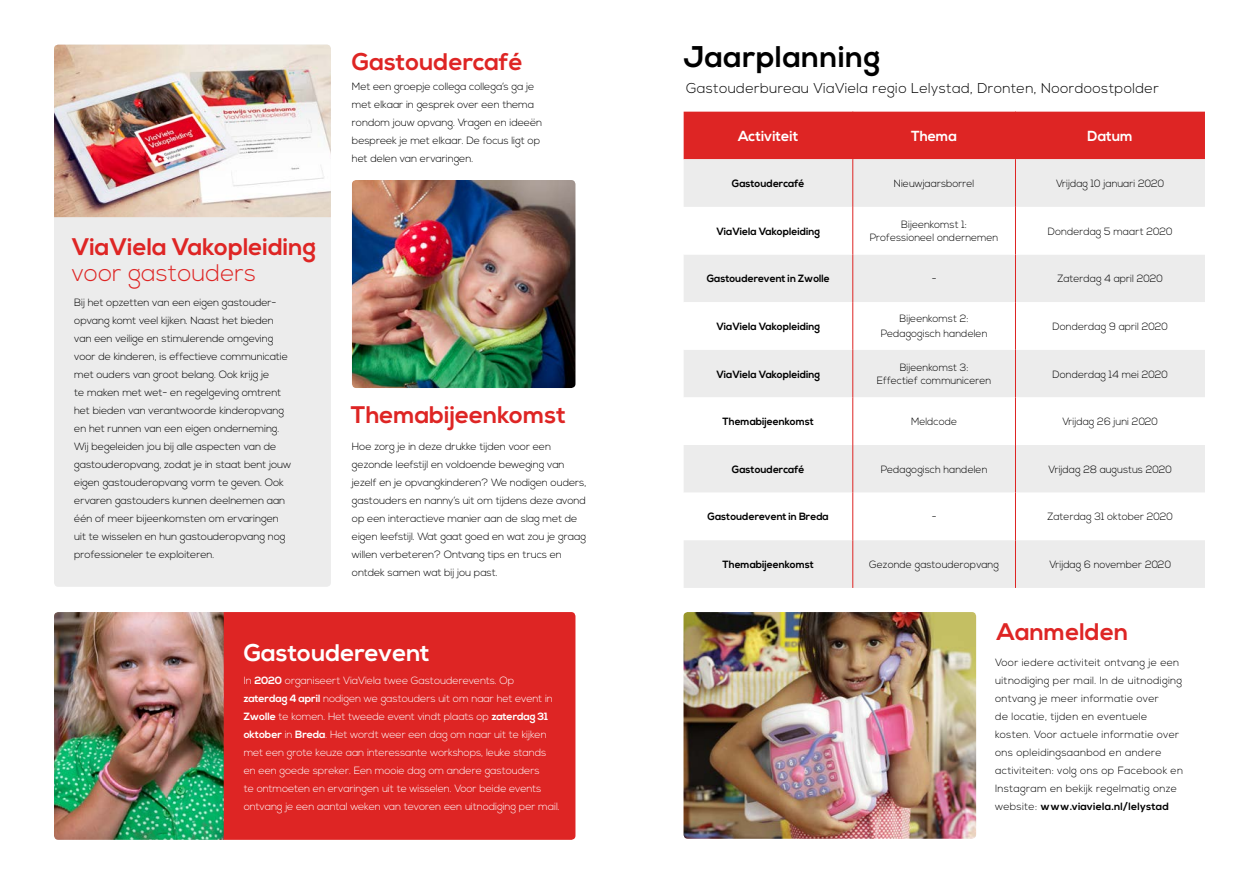
<style>
.page{position:relative;width:1259px;height:893px;background:#fff}
.page>*{position:absolute;margin:0;border:0;box-sizing:border-box;transform-origin:0 0}
.t1{font:700 29.85px "Nexa";letter-spacing:.02em;color:#000}
.t2{font:700 24px "Nexa";color:#de2524}
.t3{font:700 24px "Nexa";color:#fff}
.t4{font:300 24px "Nexa";color:#de2524}
.t5{font:700 14.55px "Nexa";color:#fff}
.t6{font:300 14.25px "Nexa";letter-spacing:.02em;color:#000}
.t7{font:300 10.5px/18px "Nexa";letter-spacing:-.01em;color:#000}
.t8{font:300 10.5px/18px "Nexa";letter-spacing:-.01em;color:#fff}
.t9{font:300 10.5px/18px "Nexa";letter-spacing:.02em;color:#000}
.t10{font:700 10.5px "Nexa";color:#000}
.s1{font-weight:700}
</style>
<div class="page">
<div style="left:54px;top:45px;width:277px;height:542px;background:#ececec;border-radius:4px"></div>
<div style="left:216px;top:612px;width:359px;height:228px;background:#de2524;border-radius:4px"></div>
<img style="left:352px;top:180px;width:223px;height:208px">
<img style="left:54px;top:45px;width:277px;height:172px">
<img style="left:683px;top:612px;width:293px;height:227px">
<img style="left:54px;top:612px;width:170px;height:228px">
<div style="left:683px;top:112px;width:522px;height:47px;background:#de2524"></div>
<div style="left:683px;top:159px;width:522px;height:48px;background:#ececec"></div>
<svg style="left:684px;top:207px;width:521px;height:333px"></svg>
<div style="left:684px;top:540px;width:521px;height:48px;background:#ececec"></div>
<hr style="left:852px;top:112px;width:1px;height:47px;background:#de2524">
<hr style="left:1015px;top:112px;width:1px;height:47px;background:#de2524">
<hr style="left:852px;top:159px;width:1px;height:48px;background:#de2524">
<hr style="left:1015px;top:159px;width:1px;height:48px;background:#de2524">
<hr style="left:852px;top:207px;width:1px;height:48px;background:#de2524">
<hr style="left:1015px;top:207px;width:1px;height:48px;background:#de2524">
<hr style="left:852px;top:255px;width:1px;height:47px;background:#de2524">
<hr style="left:1015px;top:255px;width:1px;height:47px;background:#de2524">
<hr style="left:852px;top:302px;width:1px;height:48px;background:#de2524">
<hr style="left:1015px;top:302px;width:1px;height:48px;background:#de2524">
<hr style="left:852px;top:350px;width:1px;height:47px;background:#de2524">
<hr style="left:1015px;top:350px;width:1px;height:47px;background:#de2524">
<hr style="left:852px;top:397px;width:1px;height:48px;background:#de2524">
<hr style="left:1015px;top:397px;width:1px;height:48px;background:#de2524">
<hr style="left:852px;top:445px;width:1px;height:48px;background:#de2524">
<hr style="left:1015px;top:445px;width:1px;height:48px;background:#de2524">
<hr style="left:852px;top:493px;width:1px;height:47px;background:#de2524">
<hr style="left:1015px;top:493px;width:1px;height:47px;background:#de2524">
<hr style="left:852px;top:540px;width:1px;height:48px;background:#de2524">
<hr style="left:1015px;top:540px;width:1px;height:48px;background:#de2524">
<h2 class="t2" style="left:72px;top:233px;width:246px">ViaViela Vakopleiding</h2>
<h2 class="t4" style="left:72px;top:258px;width:186px">voor gastouders</h2>
<p class="t7" style="left:74px;top:294px;width:218px">Bij het opzetten van een eigen gastouder&shy;opvang komt veel kijken. Naast het bieden van een veilige en stimulerende omgeving voor de kinderen, is effectieve communicatie met ouders van groot belang. Ook krijg je<br>te maken met wet- en regelgeving omtrent het bieden van verantwoorde kinderopvang en het runnen van een eigen onderneming.<br>Wij begeleiden jou bij alle aspecten van de gastouderopvang, zodat je in staat bent jouw eigen gastouderopvang vorm te geven. Ook ervaren gastouders kunnen deelnemen aan één of meer bijeenkomsten om ervaringen uit te wisselen en hun gastouderopvang nog professioneler te exploiteren.</p>
<h2 class="t2" style="left:352px;top:48px;width:172px">Gastoudercafé</h2>
<p class="t7" style="left:352px;top:78px;width:192px">Met een groepje collega collega’s ga je met elkaar in gesprek over een thema rondom jouw opvang. Vragen en ideeën bespreek je met elkaar. De focus ligt op het delen van ervaringen.</p>
<h2 class="t2" style="left:351px;top:401px;width:216px">Themabijeenkomst</h2>
<p class="t7" style="left:352px;top:438px;width:236px">Hoe zorg je in deze drukke tijden voor een gezonde leefstijl en voldoende beweging van jezelf en je opvangkinderen? We nodigen ouders, gastouders en nanny’s uit om tijdens deze avond op een interactieve manier aan de slag met de eigen leefstijl. Wat gaat goed en wat zou je graag willen verbeteren? Ontvang tips en trucs en ontdek samen wat bij jou past.</p>
<h2 class="t3" style="left:244px;top:639px;width:187px">Gastouderevent</h2>
<p class="t8" style="left:244px;top:672px;width:318px">In <span class="s1">2020</span> organiseert ViaViela twee Gastouderevents. Op <span class="s1">zaterdag 4 april</span> nodigen we gastouders uit om naar het event in <span class="s1">Zwolle</span> te komen. Het tweede event vindt plaats op <span class="s1">zaterdag 31 oktober</span> in <span class="s1">Breda</span>. Het wordt weer een dag om naar uit te kijken met een grote keuze aan interessante workshops, leuke stands en een goede spreker. Een mooie dag om andere gastouders<br>te ontmoeten en ervaringen uit te wisselen. Voor beide events ontvang je een aantal weken van tevoren een uitnodiging per mail.</p>
<h1 class="t1" style="left:683px;top:40px;width:198px">Jaarplanning</h1>
<h3 class="t6" style="left:686px;top:80px;width:474px">Gastouderbureau ViaViela regio Lelystad, Dronten, Noordoostpolder</h3>
<h3 class="t5" style="left:738px;top:127px;width:62px">Activiteit</h3>
<h3 class="t5" style="left:911px;top:127px;width:48px">Thema</h3>
<h3 class="t5" style="left:1087px;top:127px;width:47px">Datum</h3>
<p class="t10" style="left:732px;top:177px;width:74px">Gastoudercafé</p>
<p class="t7" style="left:894px;top:175px;width:82px">Nieuwjaarsborrel</p>
<p class="t7" style="left:1056px;top:175px;width:110px">Vrijdag 10 januari 2020</p>
<p class="t10" style="left:716px;top:225px;width:105px">ViaViela Vakopleiding</p>
<p class="t7" style="left:870px;top:219px;width:130px;line-height:12.6px;text-align:center">Bijeenkomst 1:<br>Professioneel ondernemen</p>
<p class="t7" style="left:1048px;top:223px;width:126px">Donderdag 5 maart 2020</p>
<p class="t10" style="left:706px;top:273px;width:125px">Gastouderevent in Zwolle</p>
<p class="t7" style="left:931px;top:270px;width:6px">-</p>
<p class="t7" style="left:1057px;top:270px;width:107px">Zaterdag 4 april 2020</p>
<p class="t10" style="left:716px;top:320px;width:105px">ViaViela Vakopleiding</p>
<p class="t7" style="left:881px;top:312px;width:108px;line-height:14.9px;text-align:center">Bijeenkomst 2:<br>Pedagogisch handelen</p>
<p class="t7" style="left:1052px;top:318px;width:117px">Donderdag 9 april 2020</p>
<p class="t10" style="left:716px;top:368px;width:105px">ViaViela Vakopleiding</p>
<p class="t7" style="left:877px;top:362px;width:116px;line-height:12.6px;text-align:center">Bijeenkomst 3:<br>Effectief communiceren</p>
<p class="t7" style="left:1052px;top:365px;width:117px">Donderdag 14 mei 2020</p>
<p class="t10" style="left:722px;top:415px;width:93px">Themabijeenkomst</p>
<p class="t7" style="left:911px;top:413px;width:48px">Meldcode</p>
<p class="t7" style="left:1062px;top:413px;width:97px">Vrijdag 26 juni 2020</p>
<p class="t10" style="left:732px;top:463px;width:74px">Gastoudercafé</p>
<p class="t7" style="left:881px;top:461px;width:108px">Pedagogisch handelen</p>
<p class="t7" style="left:1048px;top:461px;width:125px">Vrijdag 28 augustus 2020</p>
<p class="t10" style="left:707px;top:511px;width:123px">Gastouderevent in Breda</p>
<p class="t7" style="left:931px;top:508px;width:6px">-</p>
<p class="t7" style="left:1047px;top:508px;width:127px">Zaterdag 31 oktober 2020</p>
<p class="t10" style="left:722px;top:558px;width:93px">Themabijeenkomst</p>
<p class="t7" style="left:869px;top:556px;width:131px">Gezonde gastouderopvang</p>
<p class="t7" style="left:1049px;top:556px;width:123px">Vrijdag 6 november 2020</p>
<h2 class="t2" style="left:997px;top:618px;width:133px">Aanmelden</h2>
<p class="t9" style="left:995px;top:654px;width:189px">Voor iedere activiteit ontvang je een uitnodiging per mail. In de uitnodiging ontvang je meer informatie over<br>de locatie, tijden en eventuele kosten. Voor actuele informatie over ons opleidingsaanbod en andere activiteiten: volg ons op Facebook en Instagram en bekijk regelmatig onze website: <span class="s1">www.viaviela.nl/lelystad</span></p>
</div>
